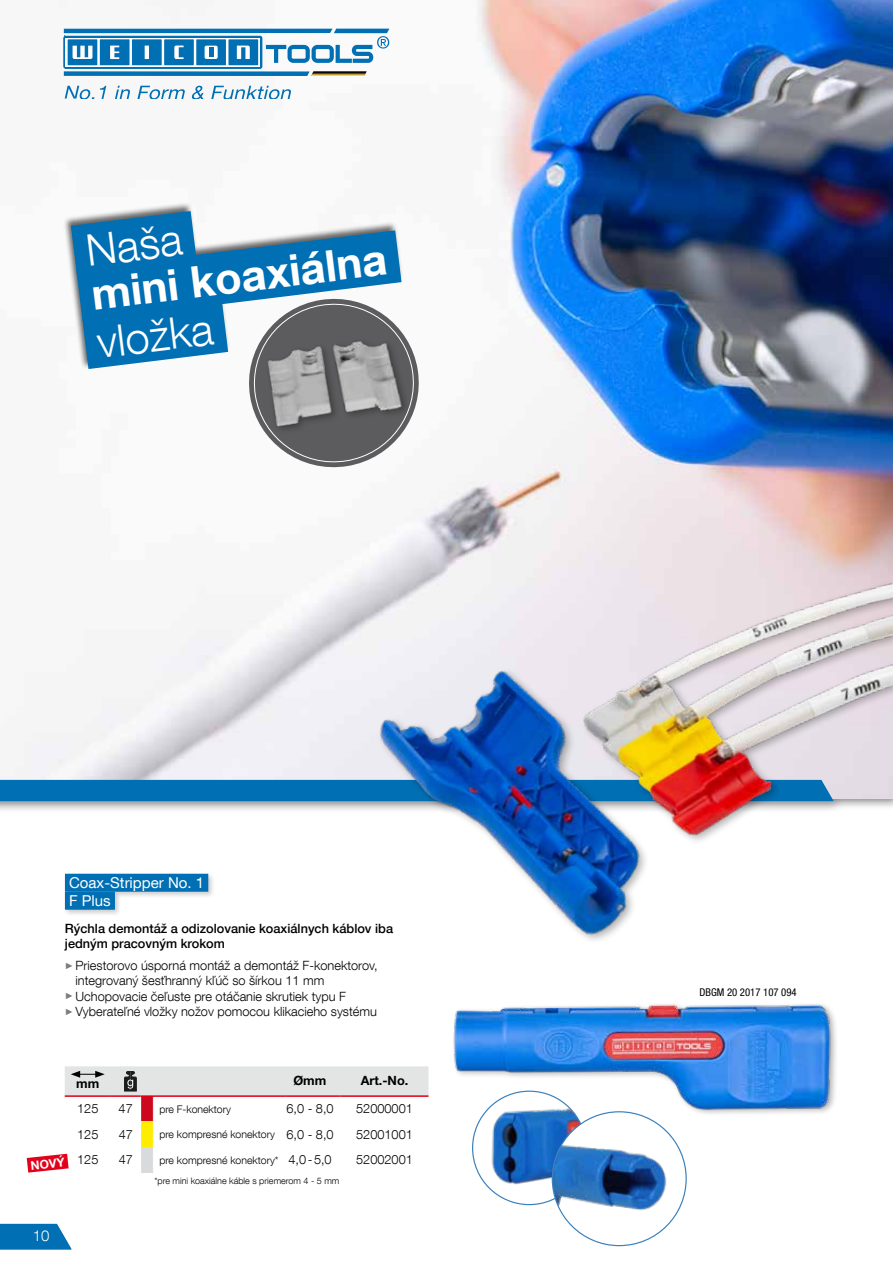
<style>
.page{position:relative;width:893px;height:1263px;background:#fff}
.page>*{position:absolute;margin:0;border:0;box-sizing:border-box;transform-origin:0 0}
.t1{font:700 43.35px "Helvetica Neue LT Com";color:#fff}
.t2{font:300 43.35px "Helvetica Neue LT Com";color:#fff}
.t3{font:15px/18px "Helvetica Neue LT Com";color:#fff}
.t4{font:300 15px "Helvetica Neue LT Com";color:#fff}
.t5{font:300 12.75px "Helvetica Neue LT Com";color:#000}
.t6{font:500 12.75px/15.3px "Helvetica Neue LT Com";color:#000}
.t7{font:700 12.75px "Helvetica Neue";color:#000}
.t8{font:700 12px "Helvetica Neue LT Com";color:#fff}
.t9{font:condensed 10.8px "Helvetica Neue";color:#000}
.t10{font:300 10.5px "Helvetica Neue LT Com";color:#000}
.t11{font:300 9px "Helvetica Neue LT Com";color:#000}
.s1{font-family:"Arial";font-weight:400;font-size:9px;color:#7b7c7e}
.s2{font-size:12.75px}
</style>
<div class="page">
<img style="left:0;top:0;width:893px;height:780px">
<div style="left:0;top:780px;width:346px;height:21px;background:#006fb4"></div>
<div style="left:451px;top:1002px;width:388px;height:115px;background:#000;opacity:.3"></div>
<img style="left:451px;top:1003px;width:385px;height:109px">
<img style="left:473px;top:1091px;width:113px;height:110px">
<img style="left:552px;top:1112px;width:134px;height:133px;border-radius:67px">
<div style="left:64px;top:872px;width:152px;height:45px;background:#000;opacity:.2"></div>
<div style="left:65px;top:874px;width:143px;height:18px;background:#006fb4"></div>
<div style="left:65px;top:892px;width:50px;height:18px;background:#006fb4"></div>
<svg style="left:26px;top:1066px;width:402px;height:107px"></svg>
<svg style="left:65px;top:86px;width:29px;height:12px"></svg>
<svg style="left:100px;top:86px;width:6px;height:12px"></svg>
<svg style="left:115px;top:86px;width:15px;height:12px"></svg>
<svg style="left:137px;top:86px;width:48px;height:12px"></svg>
<svg style="left:192px;top:86px;width:12px;height:12px"></svg>
<svg style="left:211px;top:86px;width:80px;height:12px"></svg>
<svg style="left:64px;top:29px;width:325px;height:47px"></svg>
<svg style="left:425px;top:198px;width:31px;height:155px"></svg>
<svg style="left:16px;top:179px;width:409px;height:294px"></svg>
<img style="left:346px;top:535px;width:547px;height:468px">
<svg style="left:0;top:1224px;width:72px;height:25px;background:#1b7ebb"></svg>
<h1 class="t2" style="left:83px;top:225px;width:98px;rotate:-7deg">Naša</h1>
<h1 class="t1" style="left:88px;top:268px;width:299px;rotate:-7deg">mini koaxiálna</h1>
<h1 class="t2" style="left:94px;top:316px;width:118px;rotate:-7deg">vložka</h1>
<p class="t3" style="left:69px;top:874px;width:136px">Coax-Stripper No. 1<br>F Plus</p>
<p class="t6" style="left:65px;top:920px;width:330px">Rýchla demontáž a odizolovanie koaxiálnych káblov iba jedným pracovným krokom</p>
<p class="t5" style="left:65px;top:958px;width:314px"><span class="s1">►</span> Priestorovo úsporná montáž a demontáž F-konektorov,</p>
<p class="t5" style="left:76px;top:973px;width:250px">integrovaný šesťhranný kľúč so šírkou 11 mm</p>
<p class="t5" style="left:65px;top:988px;width:283px"><span class="s1">►</span> Uchopovacie čeľuste pre otáčanie skrutiek typu F</p>
<p class="t5" style="left:65px;top:1004px;width:313px"><span class="s1">►</span> Vyberateľné vložky nožov pomocou klikacieho systému</p>
<p class="t8" style="left:30px;top:1158px;width:35px;rotate:-6deg">NOVÝ</p>
<p class="t7" style="left:76px;top:1076px;width:25px">mm</p>
<p class="t7" style="left:293px;top:1073px;width:35px">Ømm</p>
<p class="t7" style="left:361px;top:1073px;width:49px">Art.-No.</p>
<p class="t5" style="left:77px;top:1101px;width:23px">125</p>
<p class="t5" style="left:119px;top:1101px;width:16px">47</p>
<p class="t10" style="left:159px;top:1102px;width:73px">pre F-konektory</p>
<p class="t5" style="left:286px;top:1101px;width:49px">6,0 - 8,0</p>
<p class="t5" style="left:356px;top:1101px;width:58px">52000001</p>
<p class="t5" style="left:77px;top:1126px;width:23px">125</p>
<p class="t5" style="left:119px;top:1126px;width:16px">47</p>
<p class="t10" style="left:159px;top:1128px;width:176px">pre kompresné konektory <span class="s2">6,0 - 8,0</span></p>
<p class="t5" style="left:356px;top:1126px;width:58px">52001001</p>
<p class="t5" style="left:77px;top:1152px;width:23px">125</p>
<p class="t5" style="left:119px;top:1152px;width:16px">47</p>
<p class="t10" style="left:159px;top:1153px;width:174px">pre kompresné konektory* <span class="s2">4,0-5,0</span></p>
<p class="t5" style="left:356px;top:1152px;width:58px">52002001</p>
<p class="t11" style="left:154px;top:1175px;width:186px">*pre mini koaxiálne káble s priemerom 4 - 5 mm</p>
<p class="t4" style="left:33px;top:1226px;width:18px">10</p>
<p class="t9" style="left:700px;top:986px;width:99px">DBGM 20 2017 107 094</p>
</div>
